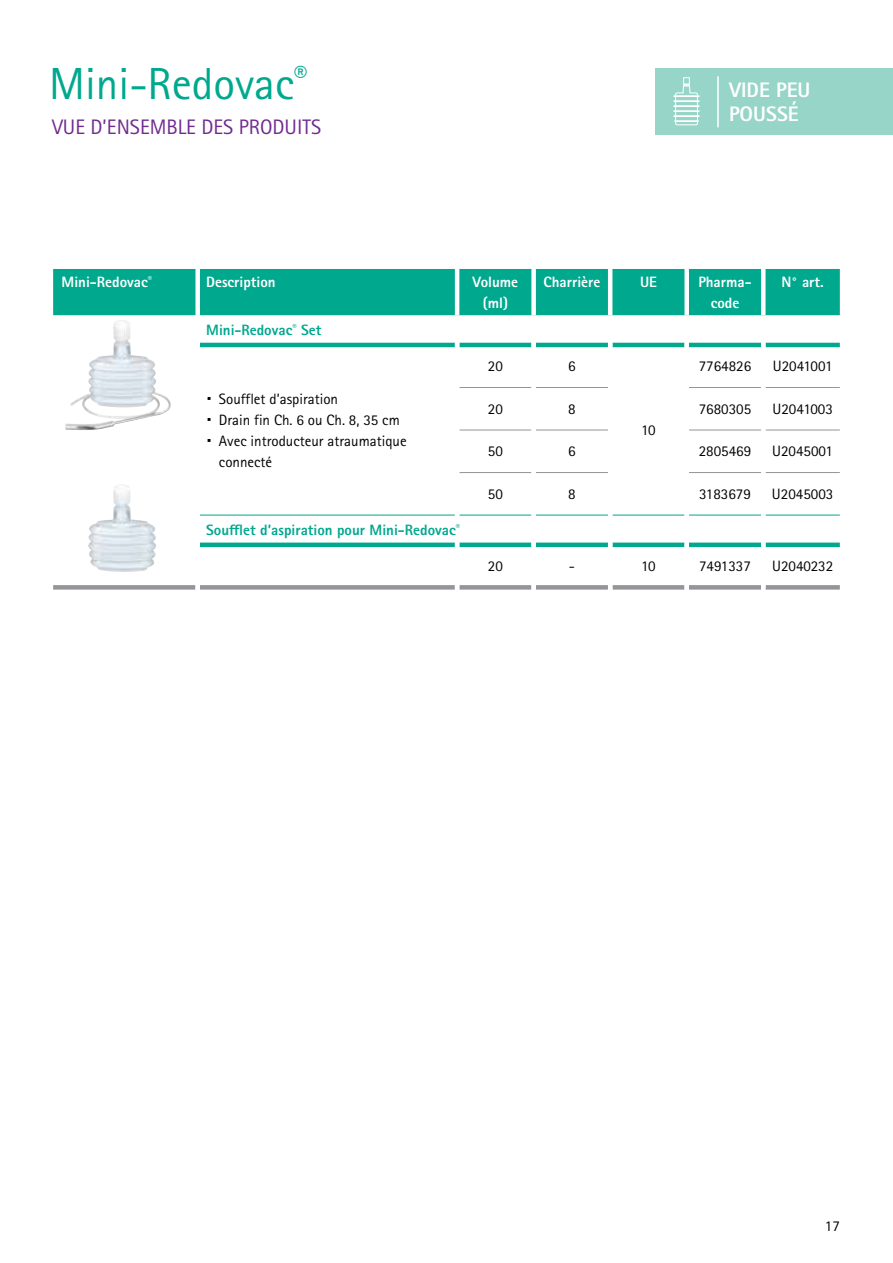
<style>
.page{position:relative;width:893px;height:1263px;background:#fff}
.page>*{position:absolute;margin:0;border:0;box-sizing:border-box;transform-origin:0 0}
.t1{font:45px "Rotis Sans Serif Pro";color:#00a88e}
.t2{font:21px "Rotis Sans Serif Pro";color:#712b90}
.t3{font:800 21px/24px "Rotis Sans Serif Pro";color:#fff}
.t4{font:15px "Rotis Sans Serif Pro";color:#000}
.t5{font:800 15px/21px "Rotis Sans Serif Pro";color:#fff;text-align:center}
.t6{font:800 15px "Rotis Sans Serif Pro";color:#00a88e}
.s1{font-size:30px}
</style>
<div class="page">
<div style="left:655px;top:68px;width:238px;height:67px;background:#97d5c8"></div>
<svg style="left:675px;top:85px;width:23px;height:41px"></svg>
<div style="left:683px;top:77px;width:7px;height:8px;border:1px solid #fff"></div>
<hr style="left:674px;top:120px;width:25px;height:2px;background:#fff">
<hr style="left:673px;top:95px;width:27px;height:2px;background:#fff">
<hr style="left:673px;top:100px;width:27px;height:2px;background:#fff">
<hr style="left:673px;top:105px;width:27px;height:2px;background:#fff">
<hr style="left:673px;top:110px;width:27px;height:2px;background:#fff">
<hr style="left:673px;top:115px;width:27px;height:2px;background:#fff">
<hr style="left:717px;top:76px;width:2px;height:51px;background:#fff">
<div style="left:53px;top:269px;width:787px;height:46px;background:#00a88e"></div>
<svg style="left:459px;top:347px;width:381px;height:201px"></svg>
<div style="left:200px;top:585px;width:255px;height:5px;background:#939598"></div>
<div style="left:459px;top:585px;width:72px;height:5px;background:#939598"></div>
<div style="left:536px;top:585px;width:72px;height:5px;background:#939598"></div>
<div style="left:612px;top:585px;width:72px;height:5px;background:#939598"></div>
<div style="left:689px;top:585px;width:72px;height:5px;background:#939598"></div>
<div style="left:765px;top:585px;width:75px;height:5px;background:#939598"></div>
<div style="left:53px;top:585px;width:142px;height:5px;background:#939598"></div>
<hr style="left:459px;top:387px;width:72px;height:1px;background:#939598">
<hr style="left:536px;top:387px;width:72px;height:1px;background:#939598">
<hr style="left:689px;top:387px;width:72px;height:1px;background:#939598">
<hr style="left:765px;top:387px;width:75px;height:1px;background:#939598">
<hr style="left:459px;top:430px;width:72px;height:1px;background:#939598">
<hr style="left:536px;top:430px;width:72px;height:1px;background:#939598">
<hr style="left:689px;top:430px;width:72px;height:1px;background:#939598">
<hr style="left:765px;top:430px;width:75px;height:1px;background:#939598">
<hr style="left:459px;top:472px;width:72px;height:1px;background:#939598">
<hr style="left:536px;top:472px;width:72px;height:1px;background:#939598">
<hr style="left:689px;top:472px;width:72px;height:1px;background:#939598">
<hr style="left:765px;top:472px;width:75px;height:1px;background:#939598">
<hr style="left:200px;top:515px;width:255px;height:1px;background:#00a888">
<hr style="left:459px;top:515px;width:72px;height:1px;background:#00a888">
<hr style="left:536px;top:515px;width:72px;height:1px;background:#00a888">
<hr style="left:612px;top:515px;width:72px;height:1px;background:#00a888">
<hr style="left:689px;top:515px;width:72px;height:1px;background:#00a888">
<hr style="left:765px;top:515px;width:75px;height:1px;background:#00a888">
<hr style="left:200px;top:343px;width:255px;height:4px;background:#00a88e">
<hr style="left:459px;top:343px;width:72px;height:4px;background:#00a88e">
<hr style="left:536px;top:343px;width:72px;height:4px;background:#00a88e">
<hr style="left:612px;top:343px;width:72px;height:4px;background:#00a88e">
<hr style="left:689px;top:343px;width:72px;height:4px;background:#00a88e">
<hr style="left:765px;top:343px;width:75px;height:4px;background:#00a88e">
<hr style="left:200px;top:543px;width:255px;height:4px;background:#00a88e">
<hr style="left:459px;top:543px;width:72px;height:4px;background:#00a88e">
<hr style="left:536px;top:543px;width:72px;height:4px;background:#00a88e">
<hr style="left:612px;top:543px;width:72px;height:4px;background:#00a88e">
<hr style="left:689px;top:543px;width:72px;height:4px;background:#00a88e">
<hr style="left:765px;top:543px;width:75px;height:4px;background:#00a88e">
<div style="left:195px;top:269px;width:5px;height:46px;background:#fff"></div>
<hr style="left:455px;top:269px;width:4px;height:46px;background:#fff">
<div style="left:531px;top:269px;width:5px;height:46px;background:#fff"></div>
<hr style="left:608px;top:269px;width:4px;height:46px;background:#fff">
<div style="left:684px;top:269px;width:5px;height:46px;background:#fff"></div>
<hr style="left:761px;top:269px;width:4px;height:46px;background:#fff">
<div style="left:531px;top:343px;width:5px;height:44px;background:#fff"></div>
<hr style="left:608px;top:343px;width:4px;height:44px;background:#fff">
<div style="left:684px;top:343px;width:5px;height:44px;background:#fff"></div>
<hr style="left:761px;top:343px;width:4px;height:44px;background:#fff">
<div style="left:531px;top:387px;width:5px;height:43px;background:#fff"></div>
<hr style="left:608px;top:387px;width:4px;height:43px;background:#fff">
<div style="left:684px;top:387px;width:5px;height:43px;background:#fff"></div>
<hr style="left:761px;top:387px;width:4px;height:43px;background:#fff">
<div style="left:531px;top:430px;width:5px;height:42px;background:#fff"></div>
<hr style="left:608px;top:430px;width:4px;height:42px;background:#fff">
<div style="left:684px;top:430px;width:5px;height:42px;background:#fff"></div>
<hr style="left:761px;top:430px;width:4px;height:42px;background:#fff">
<div style="left:531px;top:472px;width:5px;height:43px;background:#fff"></div>
<hr style="left:608px;top:472px;width:4px;height:43px;background:#fff">
<div style="left:684px;top:472px;width:5px;height:43px;background:#fff"></div>
<hr style="left:761px;top:472px;width:4px;height:43px;background:#fff">
<div style="left:531px;top:543px;width:5px;height:47px;background:#fff"></div>
<hr style="left:608px;top:543px;width:4px;height:47px;background:#fff">
<div style="left:684px;top:543px;width:5px;height:47px;background:#fff"></div>
<hr style="left:761px;top:543px;width:4px;height:47px;background:#fff">
<img style="left:65px;top:320px;width:106px;height:110px">
<img style="left:88px;top:484px;width:68px;height:88px">
<h1 class="t1" style="left:49px;top:57px;width:259px">Mini-Redovac<sup>®</sup></h1>
<h2 class="t2" style="left:52px;top:115px;width:271px">VUE D’ENSEMBLE DES PRODUITS</h2>
<h2 class="t3" style="left:729px;top:77px;width:83px">VIDE PEU<br>POUSSÉ</h2>
<p class="t5" style="left:62px;top:271px;width:92px">Mini-Redovac<sup>®</sup></p>
<p class="t5" style="left:206px;top:271px;width:71px">Description</p>
<p class="t5" style="left:473px;top:271px;width:47px">Volume (ml)</p>
<p class="t5" style="left:543px;top:271px;width:58px">Charrière</p>
<p class="t5" style="left:640px;top:271px;width:18px">UE</p>
<p class="t5" style="left:698px;top:271px;width:53px">Pharma&shy;code</p>
<p class="t5" style="left:782px;top:271px;width:44px">N° art.</p>
<p class="t6" style="left:206px;top:321px;width:117px">Mini-Redovac<sup>®</sup> Set</p>
<p class="t4" style="left:206px;top:390px;width:133px"><span class="s1">·</span> Soufflet d’aspiration</p>
<p class="t4" style="left:206px;top:411px;width:195px"><span class="s1">·</span> Drain fin Ch. 6 ou Ch. 8, 35 cm</p>
<p class="t4" style="left:206px;top:432px;width:202px"><span class="s1">·</span> Avec introducteur atraumatique</p>
<p class="t4" style="left:219px;top:453px;width:55px">connecté</p>
<p class="t6" style="left:206px;top:520px;width:255px">Soufflet d’aspiration pour Mini-Redovac<sup>®</sup></p>
<p class="t4" style="left:488px;top:357px;width:16px">20</p>
<p class="t4" style="left:568px;top:357px;width:9px">6</p>
<p class="t4" style="left:699px;top:357px;width:54px">7764826</p>
<p class="t4" style="left:773px;top:357px;width:61px">U2041001</p>
<p class="t4" style="left:488px;top:400px;width:16px">20</p>
<p class="t4" style="left:568px;top:400px;width:9px">8</p>
<p class="t4" style="left:699px;top:400px;width:54px">7680305</p>
<p class="t4" style="left:772px;top:400px;width:62px">U2041003</p>
<p class="t4" style="left:488px;top:442px;width:16px">50</p>
<p class="t4" style="left:568px;top:442px;width:9px">6</p>
<p class="t4" style="left:699px;top:442px;width:54px">2805469</p>
<p class="t4" style="left:772px;top:442px;width:62px">U2045001</p>
<p class="t4" style="left:488px;top:485px;width:16px">50</p>
<p class="t4" style="left:568px;top:485px;width:9px">8</p>
<p class="t4" style="left:699px;top:485px;width:53px">3183679</p>
<p class="t4" style="left:772px;top:485px;width:63px">U2045003</p>
<p class="t4" style="left:641px;top:421px;width:16px">10</p>
<p class="t4" style="left:488px;top:557px;width:16px">20</p>
<p class="t4" style="left:569px;top:557px;width:8px">-</p>
<p class="t4" style="left:641px;top:557px;width:16px">10</p>
<p class="t4" style="left:699px;top:557px;width:53px">7491337</p>
<p class="t4" style="left:772px;top:557px;width:63px">U2040232</p>
<p class="t4" style="left:825px;top:1217px;width:16px">17</p>
</div>
